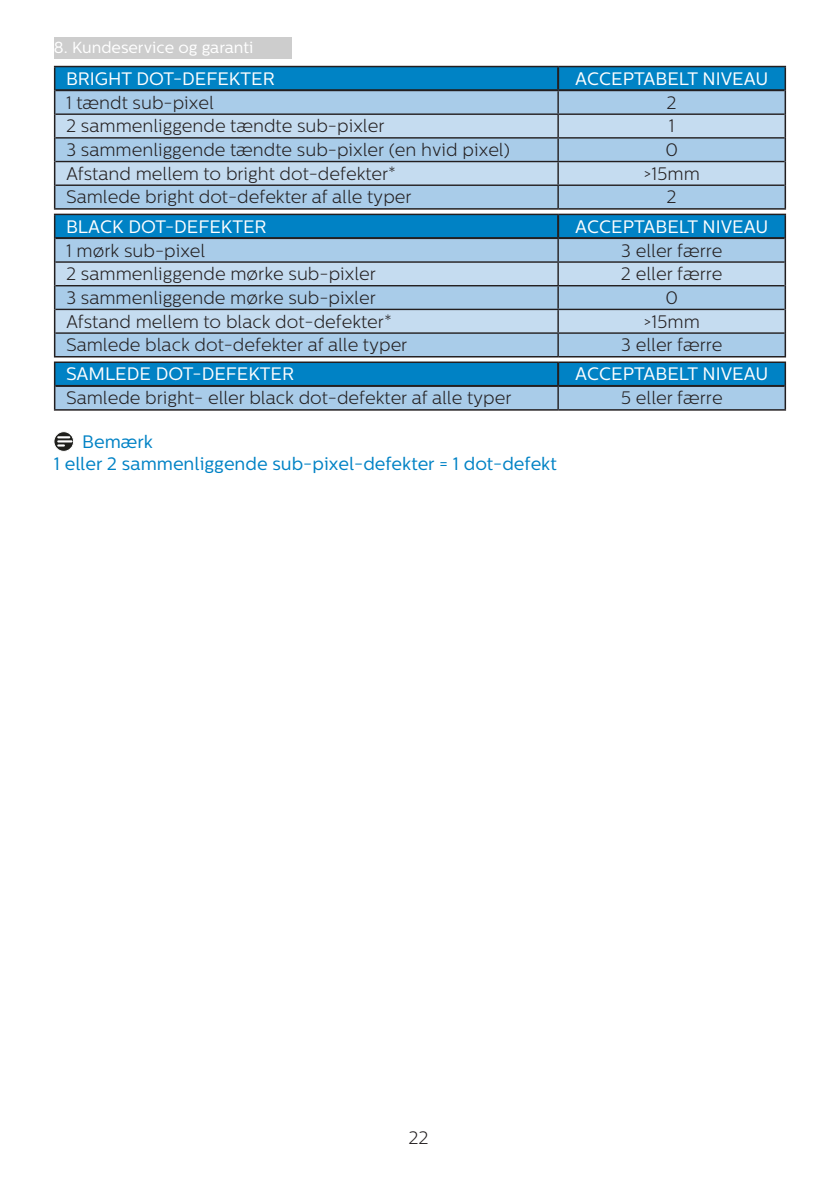
<style>
.page{position:relative;width:840px;height:1191px;background:#fff}
.page>*{position:absolute;margin:0;border:0;box-sizing:border-box;transform-origin:0 0}
.t1{font:300 18px "Centrale Sans";color:#231f20}
.t2{font:18px "Centrale Sans";color:#fff}
.Note_body{font:18px "Centrale Sans";color:#0082c5}
.Heading_4_blue{font:18px "Centrale Sans";color:#0082c5}
.t3{font:16px "Centrale Sans";color:#fff}
</style>
<div class="page">
<div style="left:54px;top:37px;width:237px;height:22px;background:#cdcdcd"></div>
<hr style="left:54px;top:208px;width:504px;height:2px;background:#231f20">
<hr style="left:558px;top:208px;width:227px;height:2px;background:#231f20">
<hr style="left:54px;top:66px;width:504px;height:1px;background:#231f20">
<hr style="left:558px;top:66px;width:227px;height:1px;background:#231f20">
<svg style="left:54px;top:67px;width:731px;height:141px;background:#8fbbd9"></svg>
<hr style="left:557px;top:67px;width:2px;height:22px;background:#231f20">
<hr style="left:54px;top:356px;width:504px;height:1px;background:#231f20">
<hr style="left:558px;top:356px;width:227px;height:1px;background:#231f20">
<svg style="left:54px;top:214px;width:731px;height:142px;background:#8ebad8"></svg>
<hr style="left:557px;top:215px;width:2px;height:22px;background:#231f20">
<hr style="left:54px;top:409px;width:504px;height:2px;background:#231f20">
<hr style="left:558px;top:409px;width:227px;height:2px;background:#231f20">
<hr style="left:54px;top:361px;width:504px;height:2px;background:#231f20">
<hr style="left:558px;top:361px;width:227px;height:2px;background:#231f20">
<svg style="left:54px;top:362px;width:731px;height:48px;background:#509bc7"></svg>
<hr style="left:557px;top:363px;width:2px;height:22px;background:#231f20">
<svg style="left:54px;top:432px;width:20px;height:19px"></svg>
<div style="left:54px;top:432px;width:20px;height:19px;border:1px solid #fff;border-radius:50%"></div>
<svg style="left:58px;top:436px;width:13px;height:10px"></svg>
<p class="t3" style="left:54px;top:38px;width:201px">8. Kundeservice og garanti</p>
<p class="t2" style="left:66px;top:68px;width:210px">BRIGHT DOT-DEFEKTER</p>
<p class="t2" style="left:574px;top:68px;width:195px">ACCEPTABELT NIVEAU</p>
<p class="t1" style="left:66px;top:92px;width:149px">1 tændt sub-pixel</p>
<p class="t1" style="left:666px;top:92px;width:12px">2</p>
<p class="t1" style="left:66px;top:116px;width:320px">2 sammenliggende tændte sub-pixler</p>
<p class="t1" style="left:668px;top:116px;width:7px">1</p>
<p class="t1" style="left:66px;top:139px;width:445px">3 sammenliggende tændte sub-pixler (en hvid pixel)</p>
<p class="t1" style="left:665px;top:139px;width:14px">0</p>
<p class="t1" style="left:66px;top:163px;width:331px">Afstand mellem to bright dot-defekter*</p>
<p class="t1" style="left:643px;top:163px;width:58px">&gt;15mm</p>
<p class="t1" style="left:66px;top:187px;width:347px">Samlede bright dot-defekter af alle typer</p>
<p class="t1" style="left:666px;top:187px;width:12px">2</p>
<p class="t2" style="left:66px;top:216px;width:202px">BLACK DOT-DEFEKTER</p>
<p class="t2" style="left:574px;top:216px;width:195px">ACCEPTABELT NIVEAU</p>
<p class="t1" style="left:66px;top:240px;width:141px">1 mørk sub-pixel</p>
<p class="t1" style="left:620px;top:240px;width:103px">3 eller færre</p>
<p class="t1" style="left:66px;top:264px;width:311px">2 sammenliggende mørke sub-pixler</p>
<p class="t1" style="left:620px;top:264px;width:103px">2 eller færre</p>
<p class="t1" style="left:66px;top:287px;width:311px">3 sammenliggende mørke sub-pixler</p>
<p class="t1" style="left:665px;top:287px;width:14px">0</p>
<p class="t1" style="left:66px;top:311px;width:327px">Afstand mellem to black dot-defekter*</p>
<p class="t1" style="left:643px;top:311px;width:58px">&gt;15mm</p>
<p class="t1" style="left:66px;top:335px;width:342px">Samlede black dot-defekter af alle typer</p>
<p class="t1" style="left:620px;top:335px;width:103px">3 eller færre</p>
<p class="t2" style="left:66px;top:364px;width:229px">SAMLEDE DOT-DEFEKTER</p>
<p class="t2" style="left:574px;top:364px;width:195px">ACCEPTABELT NIVEAU</p>
<p class="t1" style="left:66px;top:388px;width:446px">Samlede bright- eller black dot-defekter af alle typer</p>
<p class="t1" style="left:620px;top:388px;width:103px">5 eller færre</p>
<p class="Heading_4_blue" style="left:82px;top:431px;width:72px">Bemærk</p>
<p class="Note_body" style="left:54px;top:453px;width:504px">1 eller 2 sammenliggende sub-pixel-defekter = 1 dot-defekt</p>
<p class="t1" style="left:408px;top:1127px;width:22px">22</p>
</div>
